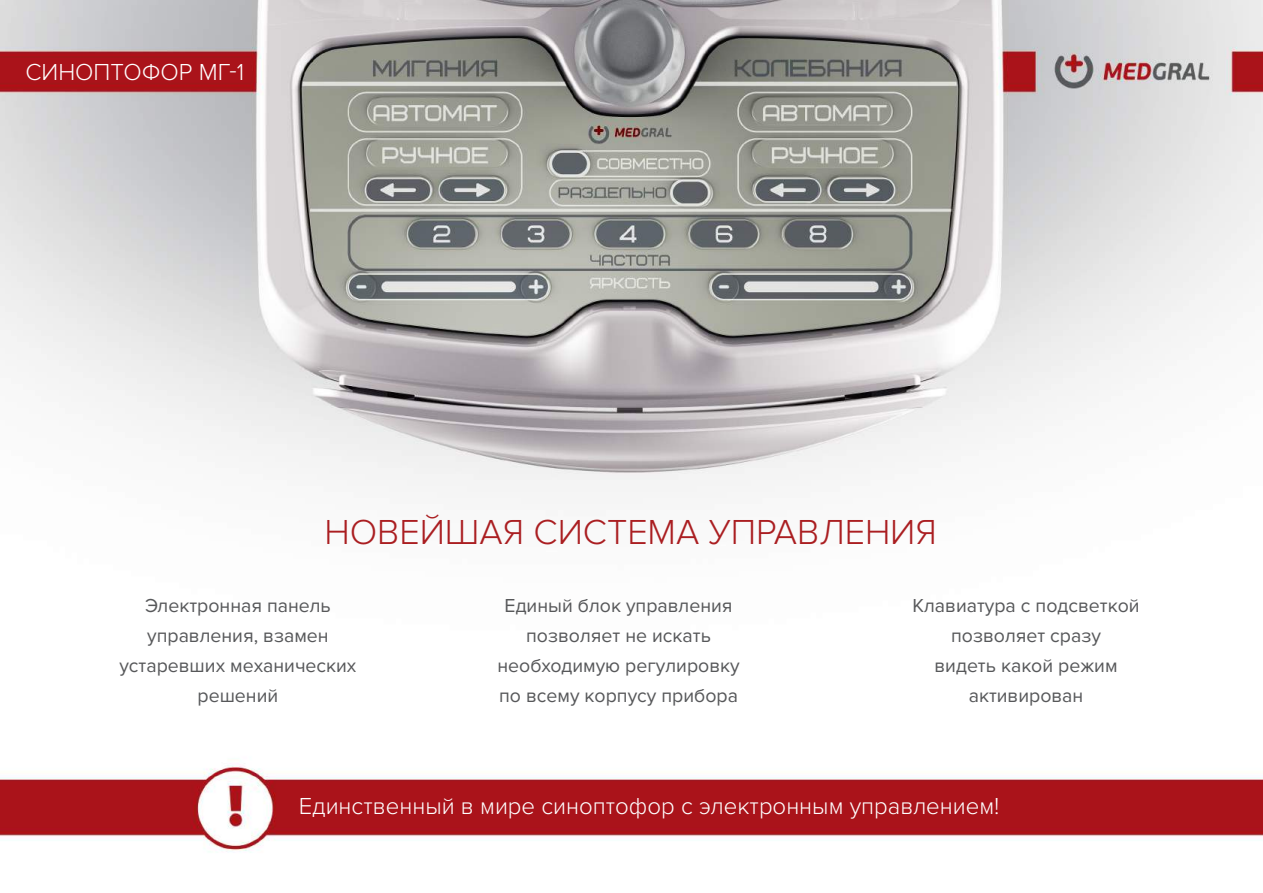
<style>
.page{position:relative;width:1263px;height:893px;background:#fff}
.page>*{position:absolute;margin:0;border:0;box-sizing:border-box;transform-origin:0 0}
.t1{font:300 36px "Proxima Nova";color:#aa1e21}
.t2{font:300 24px "Proxima Nova";color:#fff}
.t3{font:19.5px/30px "Proxima Nova";color:#57585a;text-align:center}
</style>
<div class="page">
<img style="left:0;top:0;width:1263px;height:853px">
<p class="t2" style="left:26px;top:58px;width:18px">синоптофор</p>
<p class="t2" style="left:199px;top:58px;width:47px">мг-1</p>
<h1 class="t1" style="left:324px;top:512px;width:233px">новейшая сист</h1>
<h1 class="t1" style="left:627px;top:512px;width:311px">ема управлени я</h1>
<p class="t3" style="left:119px;top:591px;width:239px">Электронная панель управления, взамен устаревших механических решений</p>
<p class="t3" style="left:497px;top:591px;width:244px">Единый блок управления позволяет не искать необходимую регулировку по всему корпусу прибора</p>
<p class="t3" style="left:912px;top:591px;width:229px">Клавиатура с подсветкой позволяет сразу<br>видеть какой режим активирован</p>
<p class="t2" style="left:299px;top:792px;width:702px">Единственный в мире синоптофор с электронным управлением!</p>
</div>
